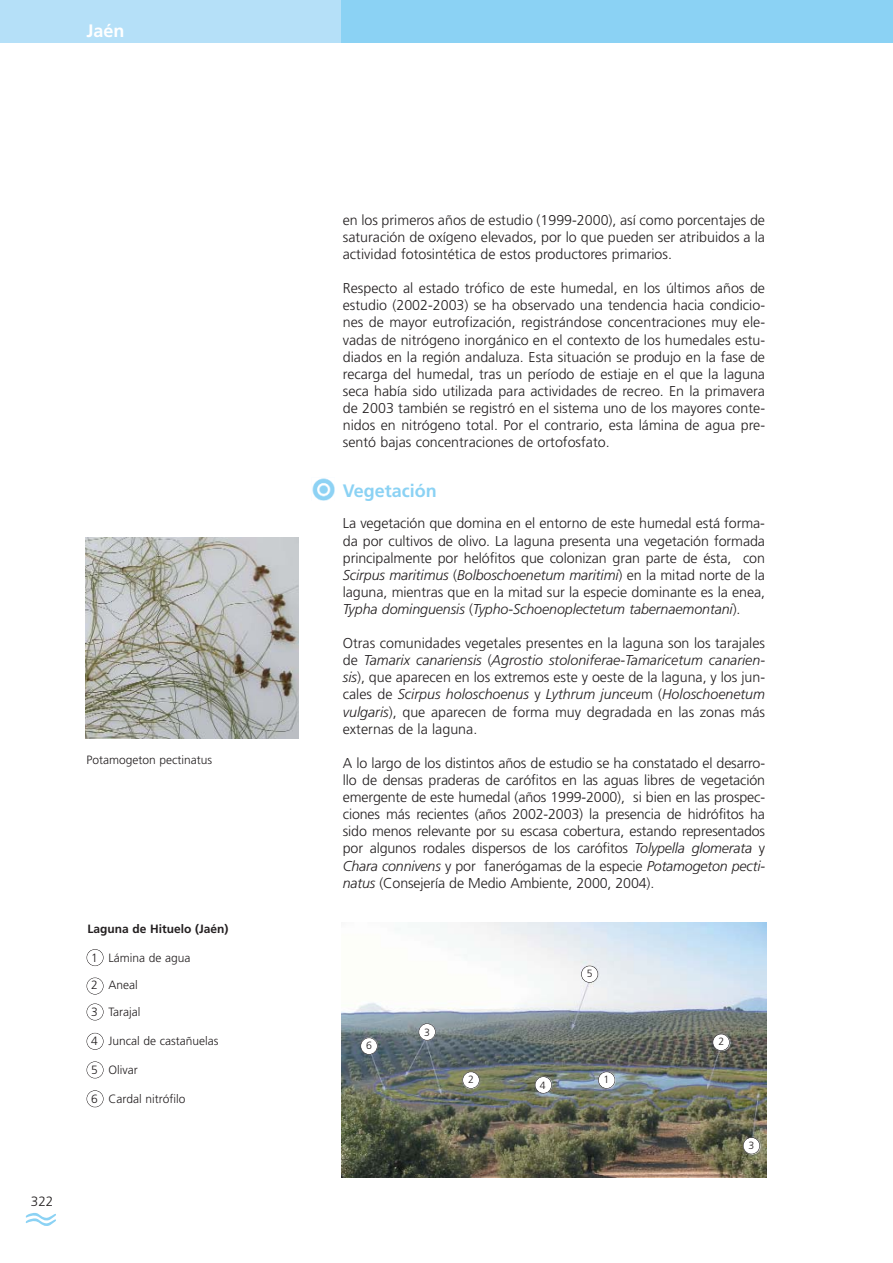
<style>
.page{position:relative;width:893px;height:1263px;background:#fff}
.page>*{position:absolute;margin:0;border:0;box-sizing:border-box;transform-origin:0 0}
.t1{font:700 18px "Frutiger";color:#8bd2f4}
.t2{font:700 18px "Frutiger";color:#fff}
.t3{font:300 14.25px/17.1px "Frutiger";color:#231f20;text-align:justify}
.t4{font:300 13.5px "Frutiger";color:#231f20}
.t5{font:300 12px "Frutiger";color:#231f20}
.t6{font:700 12px "Frutiger";color:#231f20}
.t7{font:300 10.5px "Frutiger";color:#231f20}
.s1{font-style:italic}
</style>
<div class="page">
<div style="left:340px;top:0;width:553px;height:43px;background:#8bd2f4"></div>
<div style="left:0;top:0;width:340px;height:43px;background:#b5e0f8"></div>
<svg style="left:25px;top:1213px;width:31px;height:13px"></svg>
<img style="left:312px;top:478px;width:22px;height:22px">
<div style="left:87px;top:949px;width:17px;height:17px;border:1px solid #231f20;border-radius:50%"></div>
<div style="left:87px;top:977px;width:17px;height:17px;border:1px solid #231f20;border-radius:50%"></div>
<div style="left:87px;top:1003px;width:17px;height:17px;border:1px solid #231f20;border-radius:50%"></div>
<img style="left:341px;top:923px;width:425px;height:255px">
<div style="left:598px;top:1072px;width:17px;height:16px;background:#fff;border-radius:50%"></div>
<div style="left:598px;top:1071px;width:17px;height:17px;border:1px solid #231f20;border-radius:50%"></div>
<div style="left:743px;top:1137px;width:17px;height:17px;background:#fff;border-radius:50%"></div>
<div style="left:743px;top:1137px;width:17px;height:17px;border:1px solid #231f20;border-radius:50%"></div>
<div style="left:713px;top:1034px;width:16px;height:16px;background:#fff;border-radius:50%"></div>
<div style="left:713px;top:1034px;width:17px;height:17px;border:1px solid #231f20;border-radius:50%"></div>
<div style="left:535px;top:1077px;width:17px;height:16px;background:#fff;border-radius:50%"></div>
<div style="left:535px;top:1076px;width:17px;height:17px;border:1px solid #231f20;border-radius:50%"></div>
<div style="left:87px;top:1061px;width:17px;height:17px;border:1px solid #231f20;border-radius:50%"></div>
<div style="left:419px;top:1024px;width:16px;height:16px;background:#fff;border-radius:50%"></div>
<div style="left:419px;top:1023px;width:17px;height:17px;border:1px solid #231f20;border-radius:50%"></div>
<div style="left:463px;top:1072px;width:16px;height:16px;background:#fff;border-radius:50%"></div>
<div style="left:462px;top:1071px;width:17px;height:17px;border:1px solid #231f20;border-radius:50%"></div>
<div style="left:581px;top:966px;width:17px;height:16px;background:#fff;border-radius:50%"></div>
<div style="left:581px;top:966px;width:17px;height:17px;border:1px solid #231f20;border-radius:50%"></div>
<div style="left:361px;top:1038px;width:16px;height:16px;background:#fff;border-radius:50%"></div>
<div style="left:360px;top:1037px;width:17px;height:17px;border:1px solid #231f20;border-radius:50%"></div>
<div style="left:87px;top:1033px;width:17px;height:17px;border:1px solid #231f20;border-radius:50%"></div>
<div style="left:87px;top:1090px;width:17px;height:17px;border:1px solid #231f20;border-radius:50%"></div>
<img style="left:85px;top:538px;width:213px;height:201px">
<p class="t2" style="left:87px;top:24px;width:40px">Jaén</p>
<p class="t5" style="left:87px;top:755px;width:127px">Potamogeton pectinatus</p>
<p class="t6" style="left:87px;top:924px;width:143px">Laguna de Hituelo (Jaén)</p>
<p class="t5" style="left:91px;top:953px;width:101px">1 Lámina de agua</p>
<p class="t5" style="left:91px;top:980px;width:48px">2 Aneal</p>
<p class="t5" style="left:91px;top:1007px;width:51px">3 Tarajal</p>
<p class="t5" style="left:91px;top:1036px;width:129px">4 Juncal de castañuelas</p>
<p class="t5" style="left:91px;top:1065px;width:48px">5 Olivar</p>
<p class="t5" style="left:91px;top:1094px;width:96px">6 Cardal nitrófilo</p>
<p class="t4" style="left:31px;top:1196px;width:24px">322</p>
<p class="t3" style="left:343px;top:212px;width:424px">en los primeros años de estudio (1999-2000), así como porcentajes de saturación de oxígeno elevados, por lo que pueden ser atribuidos a la actividad fotosintética de estos productores primarios.</p>
<p class="t3" style="left:343px;top:281px;width:424px">Respecto al estado trófico de este humedal, en los últimos años de estudio (2002-2003) se ha observado una tendencia hacia condicio&shy;nes de mayor eutrofización, registrándose concentraciones muy ele&shy;vadas de nitrógeno inorgánico en el contexto de los humedales estu&shy;diados en la región andaluza. Esta situación se produjo en la fase de recarga del humedal, tras un período de estiaje en el que la laguna seca había sido utilizada para actividades de recreo. En la primavera de 2003 también se registró en el sistema uno de los mayores conte&shy;nidos en nitrógeno total. Por el contrario, esta lámina de agua pre&shy;sentó bajas concentraciones de ortofosfato.</p>
<p class="t1" style="left:343px;top:483px;width:96px">Vegetación</p>
<p class="t3" style="left:343px;top:516px;width:424px">La vegetación que domina en el entorno de este humedal está forma&shy;da por cultivos de olivo. La laguna presenta una vegetación formada principalmente por helófitos que colonizan gran parte de ésta, con <span class="s1">Scirpus maritimus</span> (<span class="s1">Bolboschoenetum maritimi</span>) en la mitad norte de la laguna, mientras que en la mitad sur la especie dominante es la enea, <span class="s1">Typha dominguensis</span> (<span class="s1">Typho-Schoenoplectetum tabernaemontani</span>).</p>
<p class="t3" style="left:343px;top:636px;width:424px">Otras comunidades vegetales presentes en la laguna son los tarajales de <span class="s1">Tamarix canariensis</span> (<span class="s1">Agrostio stoloniferae-Tamaricetum canarien&shy;sis</span>), que aparecen en los extremos este y oeste de la laguna, y los jun&shy;cales de <span class="s1">Scirpus holoschoenus</span> y <span class="s1">Lythrum junceu</span>m (<span class="s1">Holoschoenetum vulgaris</span>), que aparecen de forma muy degradada en las zonas más externas de la laguna.</p>
<p class="t3" style="left:343px;top:755px;width:424px">A lo largo de los distintos años de estudio se ha constatado el desarro&shy;llo de densas praderas de carófitos en las aguas libres de vegetación emergente de este humedal (años 1999-2000), si bien en las prospec&shy;ciones más recientes (años 2002-2003) la presencia de hidrófitos ha sido menos relevante por su escasa cobertura, estando representados por algunos rodales dispersos de los carófitos <span class="s1">Tolypella glomerata</span> y <span class="s1">Chara connivens</span> y por fanerógamas de la especie <span class="s1">Potamogeton pecti&shy;natus</span> (Consejería de Medio Ambiente, 2000, 2004).</p>
<p class="t7" style="left:366px;top:1041px;width:7px">6</p>
<p class="t7" style="left:424px;top:1028px;width:7px">3</p>
<p class="t7" style="left:468px;top:1075px;width:7px">2</p>
<p class="t7" style="left:540px;top:1080px;width:7px">4</p>
<p class="t7" style="left:587px;top:969px;width:7px">5</p>
<p class="t7" style="left:603px;top:1075px;width:7px">1</p>
<p class="t7" style="left:718px;top:1037px;width:7px">2</p>
<p class="t7" style="left:748px;top:1141px;width:7px">3</p>
</div>
